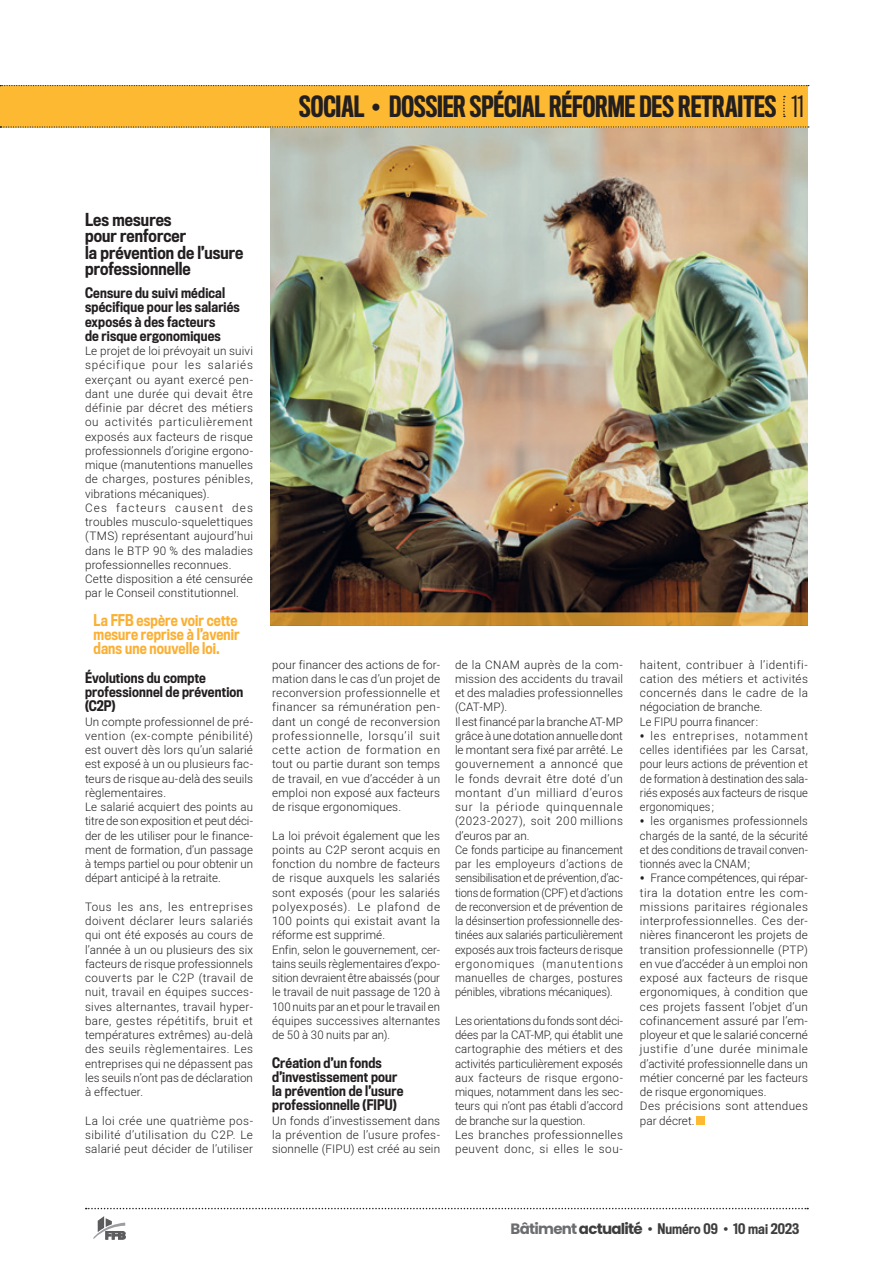
<style>
.page{position:relative;width:893px;height:1263px;background:#fff}
.page>*{position:absolute;margin:0;border:0;box-sizing:border-box;transform-origin:0 0}
.TITRE_droite__header{font:500 27px "Titling Gothic FB Comp";color:#231f20}
.INTERTITRE_2__articl{font:500 16.5px/16.5px "Titling Gothic FB Cond";letter-spacing:.005em;color:#231f20}
.TEXTE_en_valeur_2__a{font:500 15px/14.2px "Titling Gothic FB Cond";letter-spacing:.01em;color:#fbb033;scale:.95 1}
.INTERTITRE_3__articl{font:500 13.5px/14.2px "Titling Gothic FB Cond";letter-spacing:.015em;color:#231f20}
.t1{font:500 13.5px "Titling Gothic FB Cond";color:#3e3e3f}
.TEXTE__article{font:300 11.7px/14.2px "Heebo";letter-spacing:.01em;color:#231f20;text-align:justify}
.TEXTE__article-2{font:300 11.7px/14.2px "Heebo";letter-spacing:.01em;color:#231f20;text-align:justify;scale:.95 1}
.TEXTE__article-3{font:300 11.7px/14.2px "Heebo";letter-spacing:.035em;color:#231f20}
.TEXTE__article-4{font:300 11.7px/14.2px "Heebo";letter-spacing:.03em;color:#231f20}
.s1{font-weight:400}
.s2{font-weight:700;font-size:13.5px}
.s3{font-family:"Poppins";font-weight:700;font-size:15px;color:#6c6d70}
.s4{font-family:"Poppins";font-weight:700;font-size:15px}
.s5{font-family:"Poppins";font-weight:400;font-size:15px}
</style>
<div class="page">
<svg style="left:86px;top:1208px;width:722px;height:1px"></svg>
<svg style="left:93px;top:1216px;width:33px;height:23px"></svg>
<img style="left:270px;top:128px;width:538px;height:484px">
<svg style="left:270px;top:612px;width:538px;height:14px;background:#c78b2e"></svg>
<div style="left:0;top:85px;width:808px;height:43px;background:#fdb931"></div>
<svg style="left:783px;top:96px;width:2px;height:21px"></svg>
<svg style="left:0;top:126px;width:809px;height:2px"></svg>
<svg style="left:0;top:85px;width:809px;height:1px"></svg>
<div style="left:697px;top:1116px;width:8px;height:9px;background:#fdb931"></div>
<p class="TITRE_droite__header" style="left:299px;top:91px;width:506px">SOCIAL • DOSSIER SPÉCIAL RÉFORME DES RETRAITES <span class="s1">11</span></p>
<p class="INTERTITRE_2__articl" style="left:85px;top:212px;width:160px">Les mesures<br>pour renforcer<br>la prévention de l’usure professionnelle</p>
<p class="INTERTITRE_3__articl" style="left:85px;top:286px;width:156px">Censure du suivi médical spécifique pour les salariés exposés à des facteurs<br>de risque ergonomiques</p>
<p class="TEXTE__article" style="left:85px;top:344px;width:169px">Le projet de loi prévoyait un suivi spécifique pour les salariés exerçant ou ayant exercé pen&shy;dant une durée qui devait être définie par décret des métiers ou activités particulièrement exposés aux facteurs de risque professionnels d’origine ergono&shy;mique (manutentions manuelles de charges, postures pénibles, vibrations mécaniques).</p>
<p class="TEXTE__article" style="left:85px;top:500px;width:169px">Ces facteurs causent des troubles musculo-squelettiques (TMS) représentant aujourd’hui dans le BTP 90 % des maladies professionnelles reconnues.</p>
<p class="TEXTE__article" style="left:85px;top:572px;width:169px">Cette disposition a été censurée par le Conseil constitutionnel.</p>
<p class="TEXTE_en_valeur_2__a" style="left:94px;top:613px;width:155px">La FFB espère voir cette mesure reprise à l’avenir dans une nouvelle loi.</p>
<p class="INTERTITRE_3__articl" style="left:85px;top:671px;width:160px">Évolutions du compte professionnel de prévention (C2P)</p>
<p class="TEXTE__article" style="left:85px;top:714px;width:169px">Un compte professionnel de pré&shy;vention (ex-compte pénibilité) est ouvert dès lors qu’un salarié est exposé à un ou plusieurs fac&shy;teurs de risque au-delà des seuils règlementaires.</p>
<p class="TEXTE__article" style="left:85px;top:800px;width:169px">Le salarié acquiert des points au titre de son exposition et peut déci&shy;der de les utiliser pour le finance&shy;ment de formation, d’un passage à temps partiel ou pour obtenir un départ anticipé à la retraite.</p>
<p class="TEXTE__article" style="left:85px;top:899px;width:169px">Tous les ans, les entreprises doivent déclarer leurs salariés qui ont été exposés au cours de l’année à un ou plusieurs des six facteurs de risque professionnels couverts par le C2P (travail de nuit, travail en équipes succes&shy;sives alternantes, travail hyper&shy;bare, gestes répétitifs, bruit et températures extrêmes) au-delà des seuils règlementaires. Les entreprises qui ne dépassent pas les seuils n’ont pas de déclaration à effectuer.</p>
<p class="TEXTE__article" style="left:85px;top:1113px;width:169px">La loi crée une quatrième pos&shy;sibilité d’utilisation du C2P. Le salarié peut décider de l’utiliser</p>
<p class="TEXTE__article" style="left:272px;top:657px;width:169px">pour financer des actions de for&shy;mation dans le cas d’un projet de reconversion professionnelle et financer sa rémunération pen&shy;dant un congé de reconversion professionnelle, lorsqu’il suit cette action de formation en tout ou partie durant son temps de travail, en vue d’accéder à un emploi non exposé aux facteurs de risque ergonomiques.</p>
<p class="TEXTE__article" style="left:272px;top:828px;width:169px">La loi prévoit également que les points au C2P seront acquis en fonction du nombre de facteurs de risque auxquels les salariés sont exposés (pour les salariés polyexposés). Le plafond de 100 points qui existait avant la réforme est supprimé.</p>
<p class="TEXTE__article" style="left:272px;top:942px;width:169px">Enfin, selon le gouvernement, cer&shy;tains seuils règlementaires d’expo&shy;sition devraient être abaissés (pour le travail de nuit passage de 120 à 100 nuits par an et pour le travail en équipes successives alternantes de 50 à 30 nuits par an).</p>
<p class="INTERTITRE_3__articl" style="left:272px;top:1056px;width:133px">Création d’un fonds d’investissement pour la prévention de l’usure professionnelle (FIPU)</p>
<p class="TEXTE__article" style="left:272px;top:1113px;width:169px">Un fonds d’investissement dans la prévention de l’usure profes&shy;sionnelle (FIPU) est créé au sein</p>
<p class="TEXTE__article" style="left:455px;top:657px;width:169px">de la CNAM auprès de la com&shy;mission des accidents du travail et des maladies professionnelles (CAT-MP).</p>
<p class="TEXTE__article" style="left:455px;top:714px;width:169px">Il est financé par la branche AT-MP grâce à une dotation annuelle dont le montant sera fixé par arrêté. Le gouvernement a annoncé que le fonds devrait être doté d’un montant d’un milliard d’euros sur la période quinquennale (2023-2027), soit 200 millions d’euros par an.</p>
<p class="TEXTE__article-2" style="left:455px;top:842px;width:178px">Ce fonds participe au financement par les employeurs d’actions de sensibilisation et de prévention, d’ac&shy;tions de formation (CPF) et d’actions de reconversion et de prévention de la désinsertion professionnelle des&shy;tinées aux salariés particulièrement exposés aux trois facteurs de risque ergonomiques (manutentions manuelles de charges, postures pénibles, vibrations mécaniques).</p>
<p class="TEXTE__article" style="left:455px;top:1013px;width:169px">Les orientations du fonds sont déci&shy;dées par la CAT-MP, qui établit une cartographie des métiers et des activités particulièrement exposés aux facteurs de risque ergono&shy;miques, notamment dans les sec&shy;teurs qui n’ont pas établi d’accord de branche sur la question.</p>
<p class="TEXTE__article-3" style="left:455px;top:1127px;width:169px">Les branches professionnelles peuvent donc, si elles le sou-</p>
<p class="TEXTE__article" style="left:640px;top:657px;width:169px">haitent, contribuer à l’identifi&shy;cation des métiers et activités concernés dans le cadre de la négociation de branche.</p>
<p class="TEXTE__article-2" style="left:640px;top:714px;width:126px">Le FIPU pourra financer:</p>
<p class="TEXTE__article-2" style="left:640px;top:728px;width:178px"><span class="s2">•</span> les entreprises, notamment celles identifiées par les Carsat, pour leurs actions de prévention et de formation à destination des sala&shy;riés exposés aux facteurs de risque ergonomiques;</p>
<p class="TEXTE__article-2" style="left:640px;top:814px;width:178px"><span class="s2">•</span> les organismes professionnels chargés de la santé, de la sécurité et des conditions de travail conven&shy;tionnés avec la CNAM;</p>
<p class="TEXTE__article" style="left:640px;top:871px;width:169px"><span class="s2">•</span> France compétences, qui répar&shy;tira la dotation entre les com&shy;missions paritaires régionales interprofessionnelles. Ces der&shy;nières financeront les projets de transition professionnelle (PTP) en vue d’accéder à un emploi non exposé aux facteurs de risque ergonomiques, à condition que ces projets fassent l’objet d’un cofinancement assuré par l’em&shy;ployeur et que le salarié concerné justifie d’une durée minimale d’activité professionnelle dans un métier concerné par les facteurs de risque ergonomiques.</p>
<p class="TEXTE__article-4" style="left:640px;top:1099px;width:169px">Des précisions sont attendues par décret.</p>
<p class="t1" style="left:511px;top:1220px;width:290px"><span class="s3">Bâtiment</span> <span class="s4">actualité</span> <span class="s5">•</span> Numéro 09 <span class="s5">•</span> 10 mai 2023</p>
</div>
